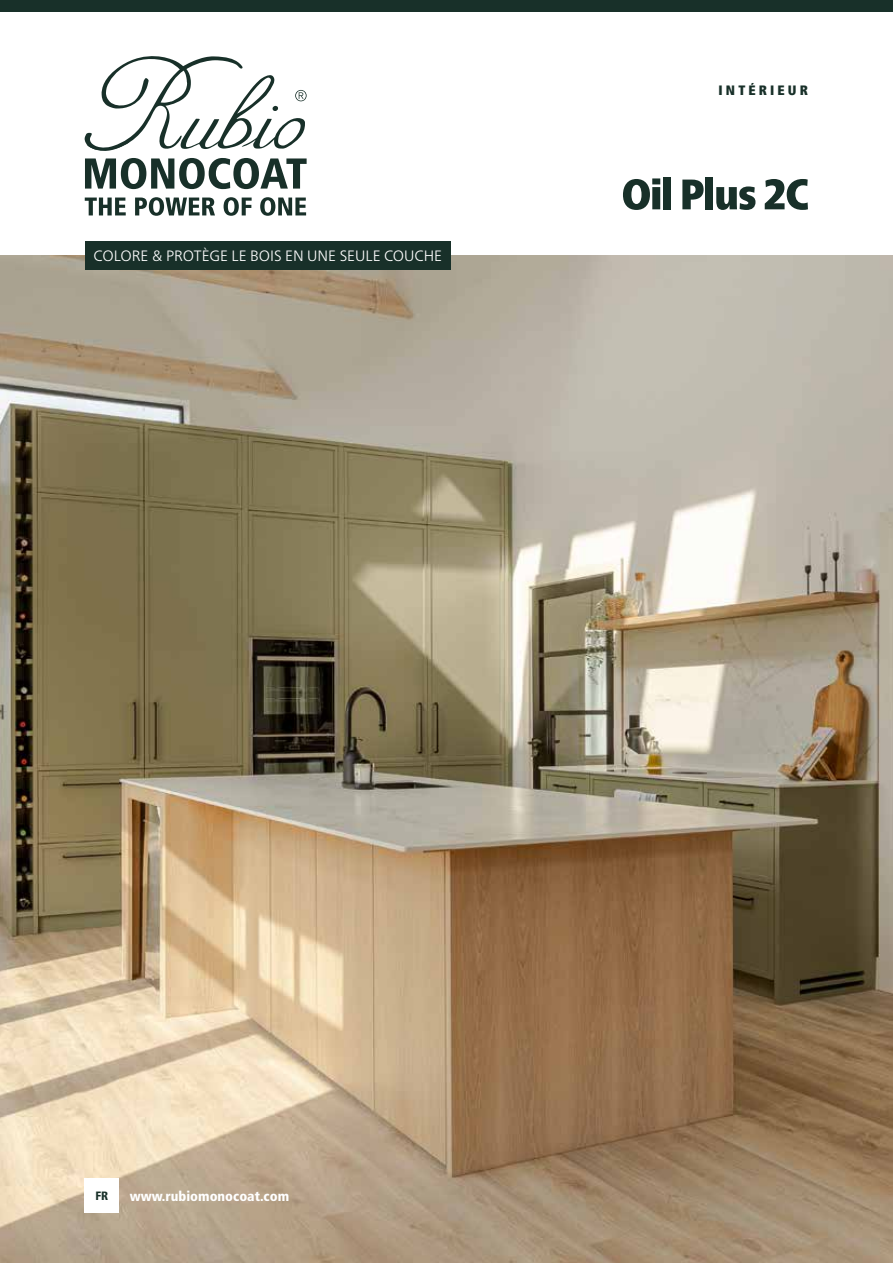
<style>
.page{position:relative;width:893px;height:1263px;background:#fff}
.page>*{position:absolute;margin:0;border:0;box-sizing:border-box;transform-origin:0 0}
.t1{font:300 15px "Frutiger Neue LTW1 G";color:#fff}
.t2{font:900 condensed 13.8px "Frutiger LT Std";color:#fff}
.t3{font:900 condensed 13.5px "Frutiger LT Pro";letter-spacing:.23em;color:#183029}
.t4{font:900 condensed 12px "Frutiger 77";color:#183029}
</style>
<div class="page">
<img style="left:0;top:255px;width:893px;height:1008px">
<div style="left:0;top:0;width:893px;height:11px;background:#183029"></div>
<svg style="left:85px;top:56px;width:222px;height:133px"></svg>
<svg style="left:85px;top:198px;width:41px;height:17px"></svg>
<svg style="left:135px;top:197px;width:80px;height:19px"></svg>
<svg style="left:224px;top:197px;width:28px;height:19px"></svg>
<svg style="left:260px;top:197px;width:46px;height:19px"></svg>
<svg style="left:623px;top:178px;width:37px;height:32px"></svg>
<div style="left:663px;top:177px;width:8px;height:32px;background:#183029"></div>
<svg style="left:682px;top:180px;width:22px;height:29px"></svg>
<div style="left:705px;top:177px;width:8px;height:32px;background:#183029"></div>
<svg style="left:716px;top:186px;width:39px;height:24px"></svg>
<svg style="left:765px;top:179px;width:43px;height:31px"></svg>
<div style="left:85px;top:241px;width:366px;height:28px;background:#183029"></div>
<svg style="left:85px;top:1178px;width:34px;height:34px"></svg>
<p class="t1" style="left:94px;top:245px;width:350px">COLORE &amp; PROTÈGE LE BOIS EN UNE SEULE COUCHE</p>
<p class="t3" style="left:719px;top:82px;width:91px">INTÉRIEUR</p>
<p class="t4" style="left:95px;top:1188px;width:14px">FR</p>
<p class="t2" style="left:130px;top:1187px;width:161px">www.rubiomonocoat.com</p>
</div>
